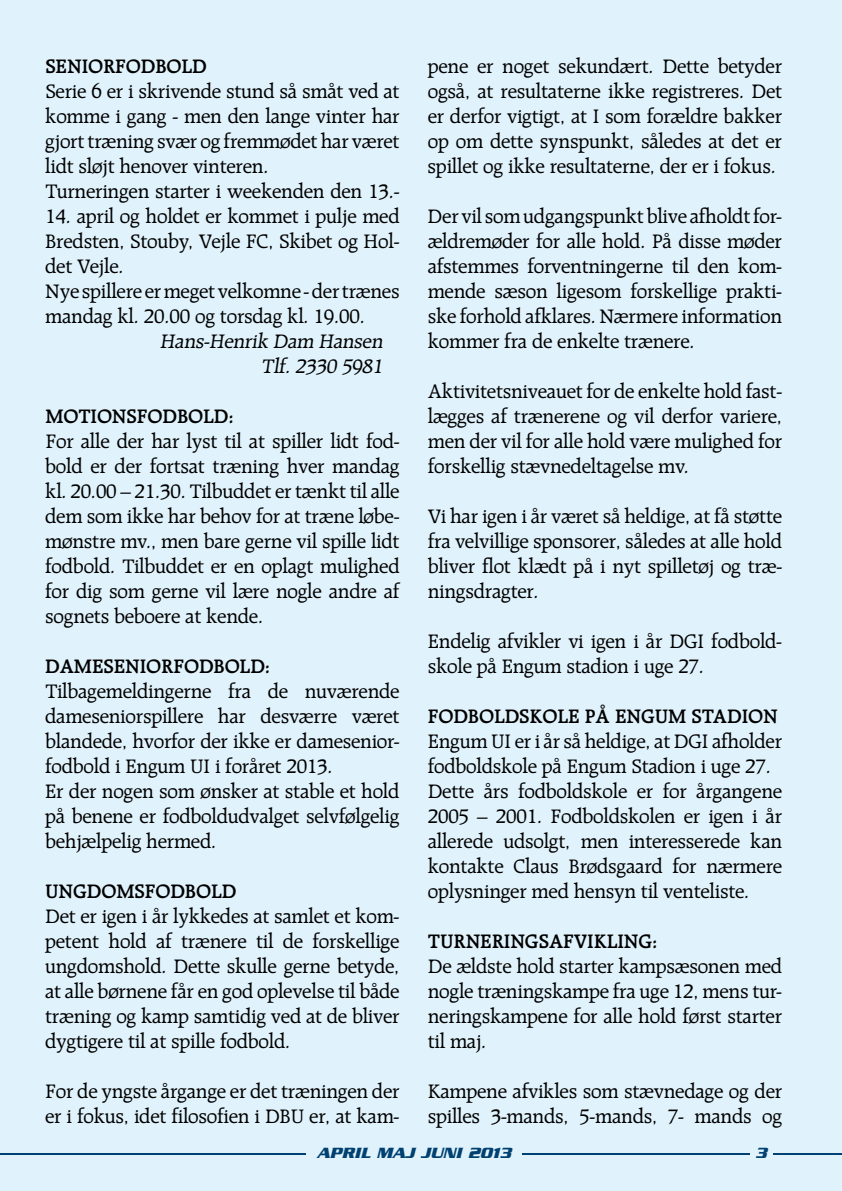
<style>
.page{position:relative;width:842px;height:1191px;background:#e0f2fb}
.page>*{position:absolute;margin:0;border:0;box-sizing:border-box;transform-origin:0 0}
.t1{font:21px/25px "Raleigh";letter-spacing:-.01em;color:#000;text-align:justify}
.t2{font:600 21px "Raleigh";letter-spacing:-.01em;color:#000}
.t3{font:italic 700 16px "Serpentine";color:#004171}
</style>
<div class="page">
<hr style="left:0;top:1153px;width:842px;height:1px;background:#004171">
<div style="left:750px;top:1145px;width:22px;height:46px;background:#e0f2fb"></div>
<div style="left:306px;top:1145px;width:216px;height:46px;background:#e0f2fb"></div>
<p class="t1" style="left:428px;top:53px;width:356px">pene er noget sekundært. Dette betyder også, at resultaterne ikke registreres. Det er derfor vigtigt, at I som forældre bakker op om dette synspunkt, således at det er spillet og ikke resultaterne, der er i fokus.</p>
<p class="t1" style="left:428px;top:203px;width:356px">Der vil somudgangspunkt blive afholdtfor&shy;ældremøder for alle hold. På disse møder afstemmes forventningerne til den kom&shy;mende sæson ligesom forskellige prakti&shy;ske forhold afklares. Nærmere information kommer fra de enkelte trænere.</p>
<p class="t1" style="left:428px;top:378px;width:356px">Aktivitetsniveauet for de enkelte hold fast&shy;lægges af trænerene og vil derfor variere, men der vil for alle hold være mulighed for forskellig stævnedeltagelse mv.</p>
<p class="t1" style="left:428px;top:503px;width:356px">Vi har igen i år været så heldige, at få støtte fra velvillige sponsorer, således at alle hold bliver flot klædt på i nyt spilletøj og træ&shy;ningsdragter.</p>
<p class="t1" style="left:428px;top:628px;width:356px">Endelig afvikler vi igen i år DGI fodbold&shy;skole på Engum stadion i uge 27.</p>
<p class="t2" style="left:428px;top:704px;width:25px">FODBOLDSKOLE</p>
<p class="t2" style="left:585px;top:704px;width:58px">PÅ ENGUM</p>
<p class="t2" style="left:691px;top:704px;width:24px">STADION</p>
<p class="t1" style="left:428px;top:728px;width:356px;text-align:left">Engum UI er i år så heldige, at DGI afholder fodboldskole på Engum Stadion i uge 27.<br>Dette års fodboldskole er for årgangene 2005 – 2001. Fodboldskolen er igen i år allerede udsolgt, men interesserede kan kontakte Claus Brødsgaard for nærmere oplysninger med hensyn til venteliste.</p>
<p class="t2" style="left:428px;top:929px;width:26px">TURNERINGSAF</p>
<p class="t2" style="left:574px;top:929px;width:26px">VIKLING</p>
<p class="t2" style="left:652px;top:929px;width:7px">:</p>
<p class="t1" style="left:428px;top:953px;width:356px">De ældste hold starter kampsæsonen med nogle træningskampe fra uge 12, mens tur&shy;neringskampene for alle hold først starter til maj.</p>
<p class="t1" style="left:428px;top:1078px;width:356px">Kampene afvikles som stævnedage og der spilles 3-mands, 5-mands, 7- mands og</p>
<p class="t3" style="left:317px;top:1143px;width:196px">APRIL MAJ JUNI 2013</p>
<p class="t2" style="left:45px;top:54px;width:24px">SENIORFODBOLD</p>
<p class="t1" style="left:45px;top:79px;width:356px;text-align:left">Serie 6 er i skrivende stund så småt ved at komme i gang - men den lange vinter har gjort træning svær og fremmødet har været lidt sløjt henover vinteren.<br>Turneringen starter i weekenden den 13.-</p>
<p class="t1" style="left:45px;top:203px;width:356px">14. april og holdet er kommet i pulje med</p>
<p class="t1" style="left:45px;top:228px;width:356px">Bredsten, Stouby, Vejle FC, Skibet og Hol-</p>
<p class="t1" style="left:45px;top:253px;width:80px">det Vejle.</p>
<p class="t1" style="left:45px;top:278px;width:356px">Nye spillere ermegetvelkomne -dertrænes</p>
<p class="t1" style="left:45px;top:303px;width:321px">mandag kl. 20.00 og torsdag kl. 19.00.</p>
<p class="t1" style="left:160px;top:329px;width:227px">Hans-Henrik Dam Hansen</p>
<p class="t1" style="left:261px;top:354px;width:127px">Tlf. 2330 5981</p>
<p class="t2" style="left:45px;top:404px;width:32px">MOTIONSFODBOLD</p>
<p class="t2" style="left:228px;top:404px;width:7px">:</p>
<p class="t1" style="left:45px;top:429px;width:356px">For alle der har lyst til at spiller lidt fod&shy;bold er der fortsat træning hver mandag kl. 20.00 – 21.30. Tilbuddet er tænkt til alle dem som ikke har behov for at træne løbe&shy;mønstre mv., men bare gerne vil spille lidt fodbold. Tilbuddet er en oplagt mulighed for dig som gerne vil lære nogle andre af sognets beboere at kende.</p>
<p class="t2" style="left:45px;top:654px;width:29px">DAMESENIORFODBOLD</p>
<p class="t2" style="left:265px;top:654px;width:7px">:</p>
<p class="t1" style="left:45px;top:678px;width:356px;text-align:left">Tilbagemeldingerne fra de nuværende dameseniorspillere har desværre været blandede, hvorfor der ikke er damesenior&shy;fodbold i Engum UI i foråret 2013.<br>Er der nogen som ønsker at stable et hold på benene er fodboldudvalget selvfølgelig behjælpelig hermed.</p>
<p class="t2" style="left:45px;top:879px;width:193px">UNGDOMSFODBOLD</p>
<p class="t1" style="left:45px;top:903px;width:356px">Det er igen i år lykkedes at samlet et kom&shy;petent hold af trænere til de forskellige ungdomshold. Dette skulle gerne betyde, at alle børnene får en god oplevelse til både træning og kamp samtidig ved at de bliver dygtigere til at spille fodbold.</p>
<p class="t1" style="left:45px;top:1078px;width:356px">For de yngste årgange er det træningen der er i fokus, idet filosofien i DBU er, at kam-</p>
<p class="t3" style="left:292px;top:1143px;width:245px">januar februar marts 2011</p>
<p class="t3" style="left:756px;top:1143px;width:28px">3 3</p>
</div>
